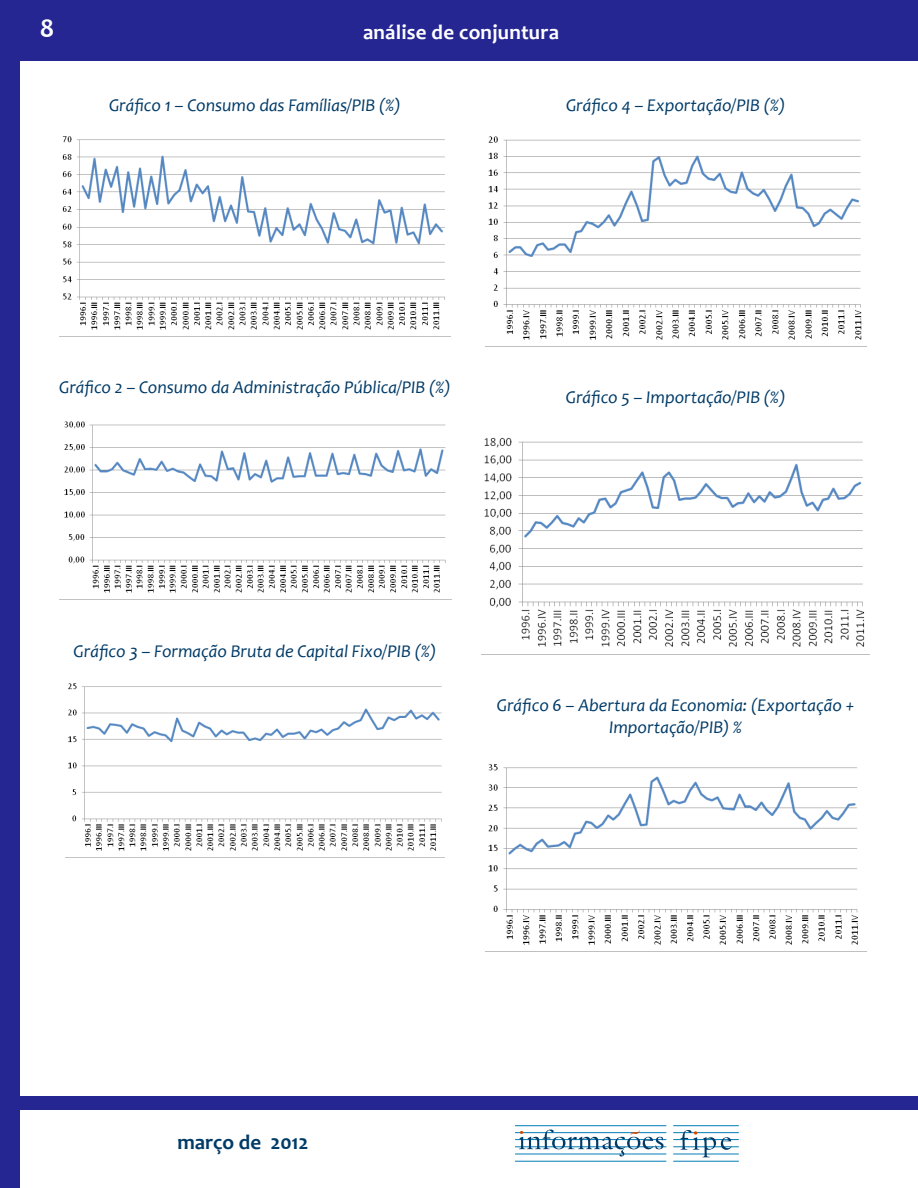
<style>
.page{position:relative;width:918px;height:1188px;background:#fff}
.page>*{position:absolute;margin:0;border:0;box-sizing:border-box;transform-origin:0 0}
.t1{font:700 27px "Candara";color:#fff}
.t2{font:700 21px "Candara";letter-spacing:.01em;color:#fff}
.t3{font:700 21px "Candara";color:#003b68}
.t4{font:italic 18px/21.6px "Candara";color:#003b68;text-align:center}
</style>
<div class="page">
<div style="left:0;top:0;width:20px;height:1188px;background:#262693"></div>
<div style="left:0;top:0;width:918px;height:61px;background:#262693"></div>
<div style="left:15px;top:1097px;width:903px;height:13px;background:#262693"></div>
<hr style="left:673px;top:1125px;width:66px;height:1px;background:#007cb7">
<hr style="left:673px;top:1132px;width:66px;height:1px;background:#007cb7">
<hr style="left:673px;top:1139px;width:66px;height:1px;background:#007cb7">
<hr style="left:673px;top:1147px;width:66px;height:1px;background:#007cb7">
<hr style="left:673px;top:1154px;width:66px;height:1px;background:#007cb7">
<hr style="left:673px;top:1161px;width:66px;height:1px;background:#007cb7">
<hr style="left:515px;top:1125px;width:151px;height:1px;background:#007cb7">
<hr style="left:515px;top:1132px;width:151px;height:1px;background:#007cb7">
<hr style="left:515px;top:1139px;width:151px;height:1px;background:#007cb7">
<hr style="left:515px;top:1147px;width:151px;height:1px;background:#007cb7">
<hr style="left:515px;top:1154px;width:151px;height:1px;background:#007cb7">
<hr style="left:515px;top:1161px;width:151px;height:1px;background:#007cb7">
<svg style="left:519px;top:1130px;width:145px;height:27px"></svg>
<svg style="left:680px;top:1130px;width:52px;height:27px"></svg>
<img style="left:62px;top:136px;width:383px;height:194px">
<img style="left:59px;top:421px;width:392px;height:179px">
<img style="left:65px;top:683px;width:380px;height:175px">
<img style="left:485px;top:136px;width:381px;height:211px">
<img style="left:482px;top:437px;width:388px;height:218px">
<img style="left:485px;top:764px;width:381px;height:188px">
<h1 class="t1" style="left:40px;top:12px;width:16px">8</h1>
<p class="t2" style="left:363px;top:19px;width:198px">análise de conjuntura</p>
<p class="t4" style="left:109px;top:94px;width:293px">Gráfico 1 – Consumo das Famílias/PIB (%)</p>
<p class="t4" style="left:566px;top:94px;width:221px">Gráfico 4 – Exportação/PIB (%)</p>
<p class="t4" style="left:59px;top:376px;width:393px">Gráfico 2 – Consumo da Administração Pública/PIB (%)</p>
<p class="t4" style="left:74px;top:640px;width:364px">Gráfico 3 – Formação Bruta de Capital Fixo/PIB (%)</p>
<p class="t4" style="left:566px;top:387px;width:221px">Gráfico 5 – Importação/PIB (%)</p>
<p class="t3" style="left:177px;top:1129px;width:133px">março de 2012</p>
<p class="t4" style="left:497px;top:695px;width:359px">Gráfico 6 – Abertura da Economia: (Exportação +<br>Importação/PIB) %</p>
</div>
